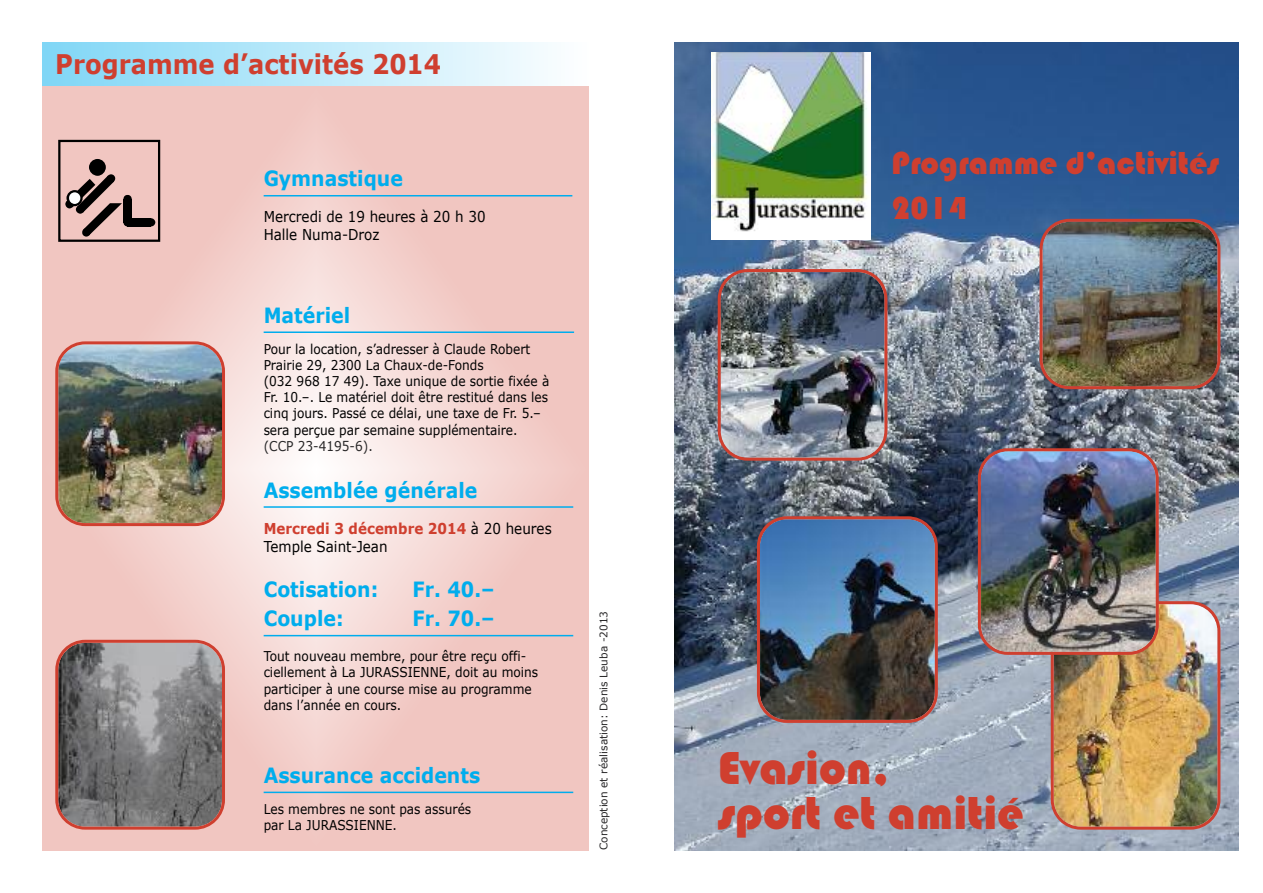
<style>
.page{position:relative;width:1263px;height:893px;background:#fff}
.page>*{position:absolute;margin:0;border:0;box-sizing:border-box;transform-origin:0 0}
.t1{font:48px/45px "Bauhaus 93";color:#cf3f2f}
.t2{font:33px/44.8px "Bauhaus 93";color:#cf3f2f}
.t3{font:700 27px "Verdana";color:#cf3f2f;scale:.9 1}
.t4{font:700 21px "Verdana";color:#00aded;scale:.9 1}
.t5{font:15px/18px "Verdana";color:#000;scale:.9 1}
.t6{font:13.5px/16.2px "Verdana";color:#000;scale:.9 1}
.t7{font:13.5px "Verdana";color:#272627;scale:.9 1}
.t8{font:10.5px "Verdana";color:#272627}
.s1{font-weight:700;color:#cf3f2f}
</style>
<div class="page">
<img style="left:674px;top:43px;width:564px;height:807px">
<svg style="left:43px;top:85px;width:546px;height:765px;background:#f2cfcb"></svg>
<img style="left:712px;top:53px;width:159px;height:186px">
<hr style="left:264px;top:195px;width:308px;height:1px;background:#00aded">
<hr style="left:264px;top:331px;width:310px;height:2px;background:#00aded">
<hr style="left:264px;top:506px;width:309px;height:2px;background:#00aded">
<hr style="left:264px;top:635px;width:309px;height:1px;background:#00aded">
<hr style="left:264px;top:792px;width:309px;height:1px;background:#00aded">
<div style="left:89px;top:159px;width:17px;height:17px;background:#000;border-radius:50%"></div>
<div style="left:123px;top:195px;width:9px;height:8px;background:#000;border-radius:50%"></div>
<svg style="left:123px;top:218px;width:9px;height:9px"></svg>
<div style="left:147px;top:218px;width:8px;height:9px;background:#000;border-radius:50%"></div>
<svg style="left:66px;top:175px;width:56px;height:60px;background:#a58986"></svg>
<div style="left:123px;top:199px;width:9px;height:23px;background:#000"></div>
<div style="left:128px;top:218px;width:23px;height:8px;background:#000"></div>
<div style="left:58px;top:140px;width:102px;height:102px;border:2px solid #000"></div>
<div style="left:43px;top:43px;width:546px;height:42px;background:linear-gradient(to right,#7fd6f6,#feffff)"></div>
<img style="left:718px;top:269px;width:169px;height:192px">
<img style="left:978px;top:448px;width:242px;height:382px">
<img style="left:757px;top:516px;width:181px;height:207px">
<img style="left:1039px;top:219px;width:181px;height:170px">
<img style="left:55px;top:341px;width:170px;height:185px">
<svg style="left:55px;top:640px;width:170px;height:190px;background:#847a7a"></svg>
<h3 class="t3" style="left:55px;top:46px;width:430px">Programme d’activités 2014</h3>
<h3 class="t4" style="left:264px;top:165px;width:156px">Gymnastique</h3>
<p class="t5" style="left:264px;top:207px;width:248px">Mercredi de 19 heures à 20 h 30<br>Halle Numa-Droz</p>
<h3 class="t4" style="left:264px;top:302px;width:98px">Matériel</h3>
<p class="t6" style="left:264px;top:340px;width:319px">Pour la location, s’adresser à Claude Robert Prairie 29, 2300 La Chaux-de-Fonds<br>(032 968 17 49). Taxe unique de sortie fixée à Fr. 10.–. Le matériel doit être restitué dans les cinq jours. Passé ce délai, une taxe de Fr. 5.– sera perçue par semaine supplémentaire.</p>
<p class="t7" style="left:264px;top:437px;width:123px">(CCP 23-4195-6).</p>
<h3 class="t4" style="left:264px;top:477px;width:239px">Assemblée générale</h3>
<p class="t5" style="left:264px;top:519px;width:322px"><span class="s1">Mercredi 3 décembre 2014</span> à 20 heures<br>Temple Saint-Jean</p>
<h3 class="t4" style="left:264px;top:575px;width:129px">Cotisation:</h3>
<h3 class="t4" style="left:412px;top:575px;width:93px">Fr. 40.–</h3>
<h3 class="t4" style="left:264px;top:605px;width:90px">Couple:</h3>
<h3 class="t4" style="left:412px;top:605px;width:93px">Fr. 70.–</h3>
<p class="t6" style="left:264px;top:648px;width:307px">Tout nouveau membre, pour être reçu offi&shy;ciellement à La JURASSIENNE, doit au moins participer à une course mise au programme dans l’année en cours.</p>
<h3 class="t4" style="left:264px;top:762px;width:242px">Assurance accidents</h3>
<p class="t6" style="left:264px;top:800px;width:232px">Les membres ne sont pas assurés par La JURASSIENNE.</p>
<p class="t8" style="left:597px;top:850px;width:241px;rotate:-90deg">Conception et réalisation: Denis Leuba -2013</p>
<h2 class="t2" style="left:891px;top:141px;width:329px">Programme d’activités<br>2014</h2>
<h1 class="t1" style="left:718px;top:745px;width:308px">Evasion,<br>sport et amitié</h1>
</div>
